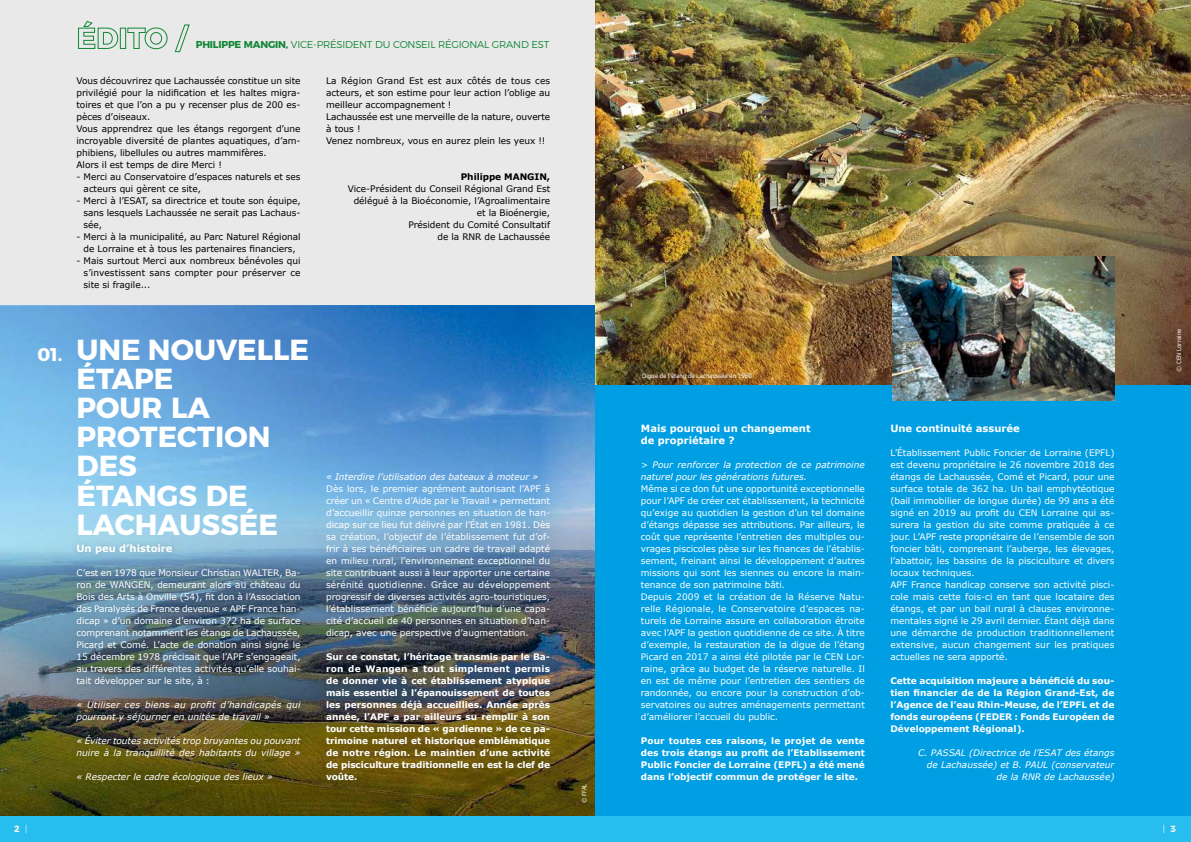
<style>
.page{position:relative;width:1191px;height:842px;background:#fff}
.page>*{position:absolute;margin:0;border:0;box-sizing:border-box;transform-origin:0 0}
.t1{font:700 29px/29px "Montserrat";color:#fff}
.t2{font:700 18.4px "Montserrat";color:#fff}
.t3{font:700 10px/12px "Verdana";color:#fff}
.t4{font:300 10px "Montserrat";letter-spacing:-.02em;color:#108736}
.t5{font:700 10px "Montserrat";letter-spacing:-.02em;color:#108736}
.t6{font:9px/12px "Verdana";color:#fff;text-align:justify}
.t7{font:9px/12px "Verdana";letter-spacing:-.005em;color:#000}
.t8{font:700 9px/12px "Verdana";letter-spacing:-.005em;color:#fff;text-align:justify}
.t9{font:italic 9px/12px "Verdana";color:#fff}
.t10{font:700 9px "Verdana";letter-spacing:-.005em;color:#000}
.t11{font:700 9px "Montserrat";color:#f4f4f4}
.t12{font:300 9px "Montserrat";color:#f4f4f4}
.t13{font:6px "Verdana";color:#fff;scale:.9 1}
.t14{font:6px "Verdana";color:#fff}
.s1{font-weight:700}
.s2{font-weight:300}
</style>
<div class="page">
<div style="left:0;top:0;width:596px;height:816px;background:#eae9e9"></div>
<img style="left:0;top:762px;width:596px;height:54px">
<img style="left:0;top:305px;width:596px;height:457px">
<div style="left:596px;top:299px;width:595px;height:539px;background:#009ee3"></div>
<div style="left:0;top:816px;width:1191px;height:26px;background:#27bdef"></div>
<div style="left:71px;top:538px;width:235px;height:250px;background:#000;opacity:.2"></div>
<img style="left:595px;top:0;width:596px;height:384px">
<img style="left:892px;top:256px;width:222px;height:144px">
<svg style="left:78px;top:21px;width:40px;height:28px"></svg>
<div style="left:120px;top:28px;width:6px;height:21px;border:1px solid #108736"></div>
<svg style="left:127px;top:27px;width:41px;height:22px"></svg>
<svg style="left:175px;top:24px;width:15px;height:28px"></svg>
<p class="t5" style="left:196px;top:37px;width:65px">PHILIPPE MANGIN</p>
<p class="t4" style="left:286px;top:37px;width:265px"><span class="s1">,</span> VICE-PRÉSIDENT DU CONSEIL RÉGIONAL GRAND EST</p>
<p class="t7" style="left:76px;top:75px;width:226px">Vous découvrirez que Lachaussée constitue un site privilégié pour la nidification et les haltes migra&shy;toires et que l’on a pu y recenser plus de 200 es&shy;pèces d’oiseaux.<br>Vous apprendrez que les étangs regorgent d’une incroyable diversité de plantes aquatiques, d’am&shy;phibiens, libellules ou autres mammifères.<br>Alors il est temps de dire Merci !</p>
<p class="t7" style="left:84px;top:171px;width:218px;text-indent:-7px">- Merci au Conservatoire d’espaces naturels et ses acteurs qui gèrent ce site,</p>
<p class="t7" style="left:76px;top:195px;width:55px">- Merci à l’ESA</p>
<p class="t7" style="left:326px;top:75px;width:225px">La Région Grand Est est aux côtés de tous ces acteurs, et son estime pour leur action l’oblige au meilleur accompagnement !<br>Lachaussée est une merveille de la nature, ouverte à tous !<br>Venez nombreux, vous en aurez plein les yeux !!</p>
<p class="t10" style="left:461px;top:171px;width:91px">Philippe MANGIN,</p>
<p class="t7" style="left:348px;top:183px;width:204px;text-align:right">Vice-Président du Conseil Régional Grand Est délégué à la Bioéconomie, l’Agroalimentaire et la Bioénergie,<br>Président du Comité Consultatif<br>de la RNR de Lachaussée</p>
<p class="t7" style="left:84px;top:195px;width:218px;text-align:justify;text-indent:58px">T, sa directrice et toute son équipe, sans lesquels Lachaussée ne serait pas Lachaus&shy;sée,</p>
<p class="t7" style="left:76px;top:231px;width:226px;text-align:center">- Merci à la municipalité, au Parc Naturel Régional de Lorraine et à tous les partenaires financiers,</p>
<p class="t7" style="left:84px;top:255px;width:218px;text-align:justify;text-indent:-7px">- Mais surtout Merci aux nombreux bénévoles qui s’investissent sans compter pour préserver ce site si fragile...</p>
<h2 class="t2" style="left:37px;top:339px;width:27px">01.</h2>
<h1 class="t1" style="left:76px;top:333px;width:234px">UNE NOUVELLE<br>ÉTAPE<br>POUR LA<br>PROTECTION<br>DES<br>ÉTANGS DE<br>LACHAUSSÉE</h1>
<p class="t3" style="left:76px;top:542px;width:98px">Un peu d’histoire</p>
<p class="t6" style="left:76px;top:567px;width:226px">C’est en 1978 que Monsieur Christian WALTER, Ba&shy;ron de WANGEN, demeurant alors au château du Bois des Arts à Onville (54), fit don à l’Association des Paralysés de France devenue « APF France han&shy;dicap » d’un domaine d’environ 372 ha de surface comprenant notamment les étangs de Lachaussée, Picard et Comé. L’acte de donation ainsi signé le 15 décembre 1978 précisait que l’APF s’engageait, au travers des différentes activités qu’elle souhai&shy;tait développer sur le site, à :</p>
<p class="t9" style="left:76px;top:699px;width:226px">« Utiliser ces biens au profit d’handicapés qui pourront y séjourner en unités de travail »</p>
<p class="t9" style="left:76px;top:735px;width:226px">« Éviter toutes activités trop bruyantes ou pouvant nuire à la tranquillité des habitants du village »</p>
<p class="t9" style="left:76px;top:771px;width:198px">« Respecter le cadre écologique des lieux »</p>
<p class="t9" style="left:326px;top:471px;width:214px">« Interdire l’utilisation des bateaux à moteur »</p>
<p class="t6" style="left:326px;top:483px;width:225px">Dès lors, le premier agrément autorisant l’APF à créer un « Centre d’Aide par le Travail » permettant d’accueillir quinze personnes en situation de han&shy;dicap sur ce lieu fut délivré par l’État en 1981. Dès sa création, l’objectif de l’établissement fut d’of&shy;frir à ses bénéficiaires un cadre de travail adapté en milieu rural, l’environnement exceptionnel du site contribuant aussi à leur apporter une certaine sérénité quotidienne. Grâce au développement progressif de diverses activités agro-touristiques, l’établissement bénéficie aujourd’hui d’une capa&shy;cité d’accueil de 40 personnes en situation d’han&shy;dicap, avec une perspective d’augmentation.</p>
<p class="t8" style="left:326px;top:651px;width:225px">Sur ce constat, l’héritage transmis par le Ba&shy;ron de Wangen a tout simplement permis de donner vie à cet établissement atypique mais essentiel à l’épanouissement de toutes les personnes déjà accueillies. Année après année, l’APF a par ailleurs su remplir à son tour cette mission de « gardienne » de ce pa&shy;trimoine naturel et historique emblématique de notre région. Le maintien d’une activité de pisciculture traditionnelle en est la clef de voûte.</p>
<p class="t13" style="left:580px;top:803px;width:23px;rotate:-90deg">© FFAL</p>
<p class="t13" style="left:642px;top:372px;width:123px">Digue de l’étang de Lachaussée en 1980</p>
<p class="t3" style="left:641px;top:422px;width:171px">Mais pourquoi un changement de propriétaire ?</p>
<p class="t9" style="left:641px;top:459px;width:225px">&gt; Pour renforcer la protection de ce patrimoine naturel pour les générations futures.</p>
<p class="t6" style="left:641px;top:483px;width:225px;text-align:left">Même si ce don fut une opportunité exceptionnelle pour l’APF de créer cet établissement, la technicité qu’exige au quotidien la gestion d’un tel domaine d’étangs dépasse ses attributions. Par ailleurs, le coût que représente l’entretien des multiples ou&shy;vrages piscicoles pèse sur les finances de l’établis&shy;sement, freinant ainsi le développement d’autres missions qui sont les siennes ou encore la main&shy;tenance de son patrimoine bâti.<br>Depuis 2009 et la création de la Réserve Natu&shy;relle Régionale, le Conservatoire d’espaces na&shy;turels de Lorraine assure en collaboration étroite avec l’APF la gestion quotidienne de ce site. À titre d’exemple, la restauration de la digue de l’étang Picard en 2017 a ainsi été pilotée par le CEN Lor&shy;raine, grâce au budget de la réserve naturelle. Il en est de même pour l’entretien des sentiers de randonnée, ou encore pour la construction d’ob&shy;servatoires ou autres aménagements permettant d’améliorer l’accueil du public.</p>
<p class="t8" style="left:641px;top:735px;width:225px">Pour toutes ces raisons, le projet de vente des trois étangs au profit de l’Etablissement Public Foncier de Lorraine (EPFL) a été mené dans l’objectif commun de protéger le site.</p>
<p class="t13" style="left:900px;top:386px;width:48px;rotate:-90deg">© L. Demarche</p>
<p class="t3" style="left:890px;top:422px;width:131px">Une continuité assurée</p>
<p class="t6" style="left:890px;top:447px;width:225px;text-align:left">L’Établissement Public Foncier de Lorraine (EPFL) est devenu propriétaire le 26 novembre 2018 des étangs de Lachaussée, Comé et Picard, pour une surface totale de 362 ha. U n bail emphytéotique (bail immobilier de longue durée) de 99 ans a été signé en 2019 au profit du CEN Lorraine qui as&shy;surera la gestion du site comme pratiquée à ce jour. L’APF reste propriétaire de l’ensemble de son foncier bâti, comprenant l’auberge, les élevages, l’abattoir, les bassins de la pisciculture et divers locaux techniques.<br>APF France handicap conserve son activité pisci&shy;cole mais cette fois-ci en tant que locataire des étangs, et par un bail rural à clauses environne&shy;mentales signé le 29 avril dernier. Étant déjà dans une démarche de production traditionnellement extensive, aucun changement sur les pratiques actuelles ne sera apporté.</p>
<p class="t8" style="left:890px;top:675px;width:225px">Cette acquisition majeure a bénéficié du sou&shy;tien financier de de la Région Grand-Est, de l’Agence de l’eau Rhin-Meuse, de l’EPFL et de fonds européens (FEDER : Fonds Européen de Développement Régional).</p>
<p class="t9" style="left:918px;top:747px;width:198px;text-align:right">C. PASSAL (Directrice de l’ESAT des étangs de Lachaussée) et B. PAUL (conservateur de la RNR de Lachaussée)</p>
<p class="t14" style="left:1175px;top:372px;width:45px;rotate:-90deg">© CEN Lorraine</p>
<p class="t11" style="left:14px;top:821px;width:15px">2 <span class="s2">|</span></p>
<p class="t12" style="left:1162px;top:821px;width:14px">| <span class="s1">3</span></p>
</div>
